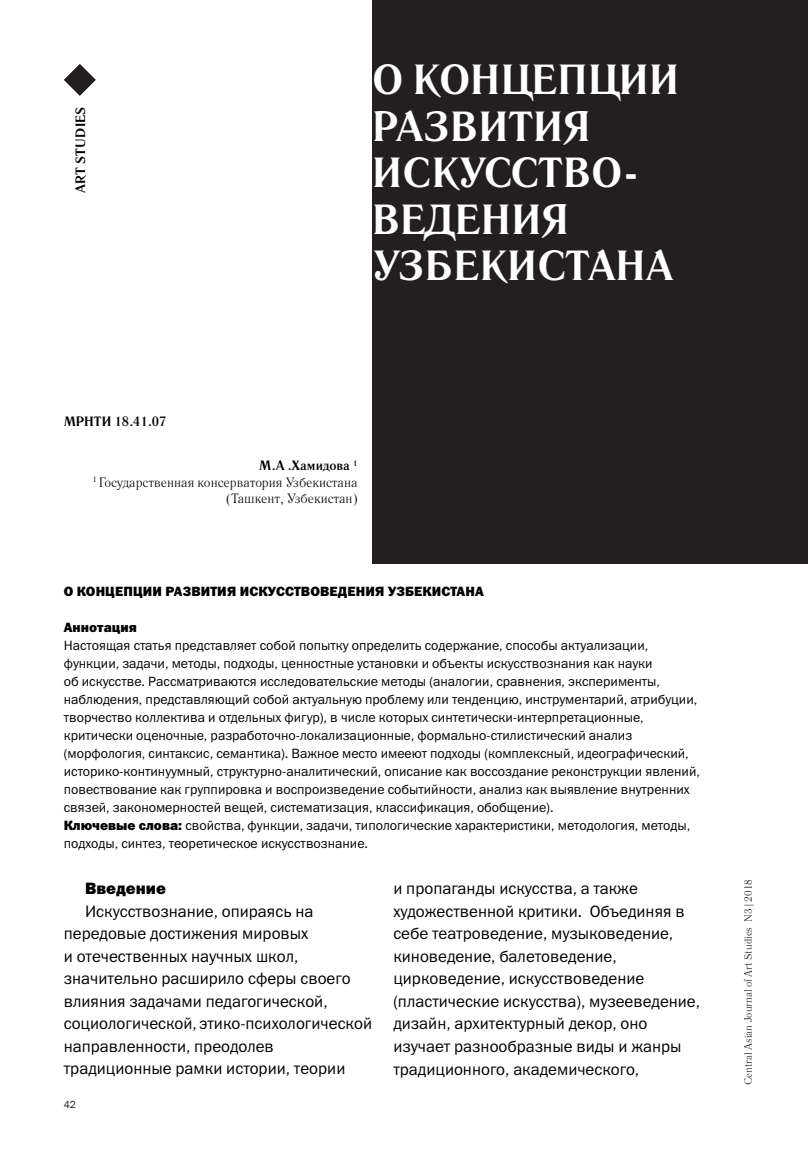
<style>
.page{position:relative;width:808px;height:1149px;background:#fff}
.page>*{position:absolute;margin:0;border:0;box-sizing:border-box;transform-origin:0 0}
.t1{font:700 42px/46.5px "Literaturnaya";letter-spacing:.01em;color:#fff}
.t2{font:16.5px/22.5px "Franklin Gothic ITC";color:#000}
.t3{font:800 16.5px "Franklin Gothic ITC";color:#000}
.t4{font:13.5px/18px "Franklin Gothic ITC";color:#000}
.t5{font:13.5px/16.5px "Literaturnaya";color:#000;text-align:right}
.t6{font:800 13.5px "Franklin Gothic ITC";letter-spacing:.01em;color:#000}
.t7{font:700 13.5px "Literaturnaya C";color:#000}
.t8{font:700 13.5px "Literaturnaya";letter-spacing:.025em;color:#000}
.t9{font:10.5px "Literaturnaya";letter-spacing:.005em;color:#231f20}
.t10{font:10.5px "Franklin Gothic";color:#231f20}
.s1{font-weight:700}
.s2{font-weight:800}
</style>
<div class="page">
<div style="left:372px;top:0;width:436px;height:563px;background:#231f20"></div>
<svg style="left:64px;top:64px;width:32px;height:32px"></svg>
<p class="t8" style="left:72px;top:193px;width:88px;rotate:-90deg">ART STUDIES</p>
<h1 class="t1" style="left:372px;top:58px;width:308px">О КОНЦЕПЦИИ<br>РАЗВИТИЯ<br>ИСКУССТВО-<br>ВЕДЕНИЯ<br>УЗБЕКИСТАНА</h1>
<p class="t7" style="left:64px;top:413px;width:104px">МРНТИ 18.41.07</p>
<p class="t5" style="left:93px;top:457px;width:266px"><span class="s1">М.А .Хамидова</span> <sup>1<br></sup><sup>1</sup> Государственная консерватория Узбекистана (Ташкент, Узбекистан)</p>
<p class="t6" style="left:64px;top:582px;width:422px">О КОНЦЕПЦИИ РАЗВИТИЯ ИСКУССТВОВЕДЕНИЯ УЗБЕКИСТАНА</p>
<p class="t6" style="left:64px;top:618px;width:75px">Аннотация</p>
<p class="t4" style="left:64px;top:636px;width:638px">Настоящая статья представляет собой попытку определить содержание, способы актуализации, функции, задачи, методы, подходы, ценностные установки и объекты искусствознания как науки<br>об искусстве. Рассматриваются исследовательские методы (аналогии, сравнения, эксперименты, наблюдения, представляющий собой актуальную проблему или тенденцию, инструментарий, атрибуции, творчество коллектива и отдельных фигур), в числе которых синтетически-интерпретационные, критически оценочные, разработочно-локализационные, формально-стилистический анализ (морфология, синтаксис, семантика). Важное место имееют подходы (комплексный, идеографический, историко-континуумный, структурно-аналитический, описание как воссоздание реконструкции явлений, повествование как группировка и воспроизведение событийности, анализ как выявление внутренних связей, закономерностей вещей, систематизация, классификация, обобщение).<br><span class="s2">Ключевые слова:</span> свойства, функции, задачи, типологические характеристики, методология, методы, подходы, синтез, теоретическое искусствознание.</p>
<p class="t3" style="left:85px;top:877px;width:82px">Введение</p>
<p class="t2" style="left:64px;top:899px;width:310px;text-indent:21px">Искусствознание, опираясь на передовые достижения мировых<br>и отечественных научных школ, значительно расширило сферы своего влияния задачами педагогической, социологической, этико-психологической направленности, преодолев традиционные рамки истории, теории</p>
<p class="t10" style="left:64px;top:1098px;width:14px">42</p>
<p class="t2" style="left:393px;top:877px;width:308px">и пропаганды искусства, а также художественной критики. Объединяя в себе театроведение, музыковедение, киноведение, балетоведение, цирковедение, искусствоведение (пластические искусства), музееведение, дизайн, архитектурный декор, оно изучает разнообразные виды и жанры традиционного, академического,</p>
<p class="t9" style="left:742px;top:1084px;width:207px;rotate:-90deg">Central Asian Journal of Art Studies N3 | 2018</p>
</div>
